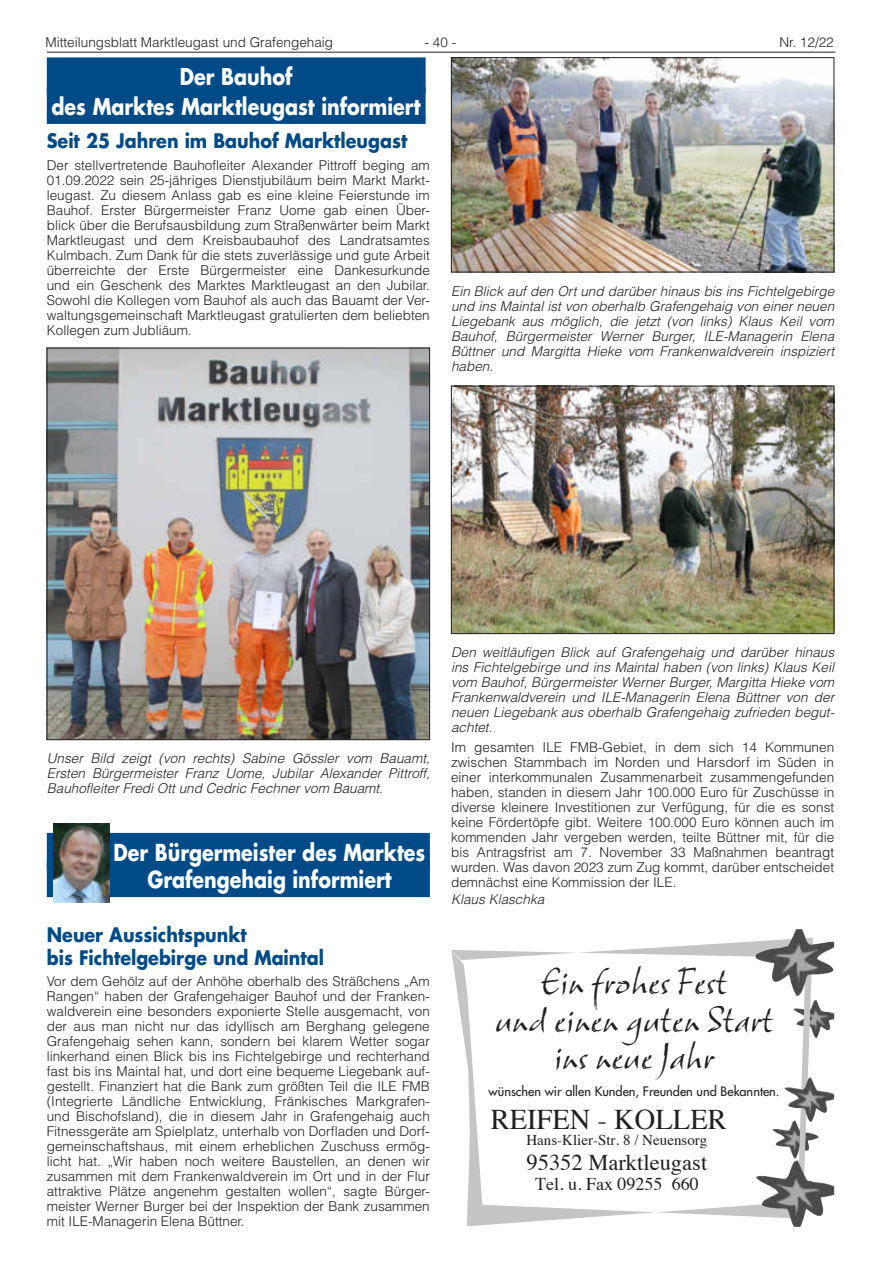
<style>
.page{position:relative;width:881px;height:1263px;background:#fff}
.page>*{position:absolute;margin:0;border:0;box-sizing:border-box;transform-origin:0 0}
.t1{font:39px/37.5px "Samuel ITC";color:#231f20;text-align:center}
.t2{font:28.5px "Times";color:#231f20}
.t3{font:700 22.8px/27.8px "Futura LT";color:#fff;text-align:center;scale:.84 1}
.t4{font:700 22.5px/30.5px "Futura LT";color:#fff;text-align:center;scale:.85 1}
.t5{font:22.5px "Times";color:#231f20}
.t6{font:700 19.5px/23.4px "Futura LT";color:#004b87;scale:.9 1}
.t7{font:18px "Times";color:#231f20}
.t8{font:15px "Times";color:#231f20}
.t9{font:300 13.5px/15px "Helvetica LT";color:#231f20;text-align:justify}
.t10{font:italic 300 13.5px/15px "Helvetica LT";color:#231f20;text-align:justify}
.t11{font:12.75px "Futura LT";color:#231f20}
</style>
<div class="page">
<hr style="left:47px;top:52px;width:788px;height:1px;background:#231f20">
<img style="left:453px;top:59px;width:378px;height:211px">
<div style="left:451px;top:57px;width:382px;height:215px;border:1px solid #231f20"></div>
<img style="left:453px;top:388px;width:378px;height:244px">
<div style="left:451px;top:386px;width:382px;height:248px;border:1px solid #231f20"></div>
<img style="left:49px;top:350px;width:378px;height:388px">
<div style="left:47px;top:348px;width:382px;height:392px;border:1px solid #231f20"></div>
<div style="left:47px;top:833px;width:382px;height:36px;background:#004b87"></div>
<div style="left:47px;top:861px;width:382px;height:36px;background:#004b87"></div>
<img style="left:53px;top:824px;width:56px;height:79px">
<div style="left:47px;top:57px;width:378px;height:36px;background:#004b87"></div>
<div style="left:47px;top:88px;width:378px;height:36px;background:#004b87"></div>
<img style="left:812px;top:1000px;width:17px;height:38px">
<svg style="left:451px;top:941px;width:361px;height:285px"></svg>
<img style="left:755px;top:929px;width:78px;height:67px">
<img style="left:755px;top:1160px;width:78px;height:67px">
<img style="left:784px;top:1077px;width:42px;height:45px">
<p class="t9" style="left:45px;top:34px;width:289px">Mitteilungsblatt Marktleugast und Grafengehaig</p>
<p class="t9" style="left:424px;top:34px;width:33px">- 40 -</p>
<p class="t9" style="left:779px;top:34px;width:56px">Nr. 12/22</p>
<h3 class="t4" style="left:52px;top:61px;width:436px">Der Bauhof<br>des Marktes Marktleugast informiert</h3>
<h3 class="t6" style="left:47px;top:129px;width:402px">Seit 25 Jahren im Bauhof Marktleugast</h3>
<p class="t9" style="left:47px;top:157px;width:384px">Der stellvertretende Bauhofleiter Alexander Pittroff beging am 01.09.2022 sein 25-jähriges Dienstjubiläum beim Markt Markt&shy;leugast. Zu diesem Anlass gab es eine kleine Feierstunde im Bauhof. Erster Bürgermeister Franz Uome gab einen Über&shy;blick über die Berufsausbildung zum Straßenwärter beim Markt Marktleugast und dem Kreisbaubauhof des Landratsamtes Kulmbach. Zum Dank für die stets zuverlässige und gute Arbeit überreichte der Erste Bürgermeister eine Dankesurkunde und ein Geschenk des Marktes Marktleugast an den Jubilar.<br>Sowohl die Kollegen vom Bauhof als auch das Bauamt der Ver&shy;waltungsgemeinschaft Marktleugast gratulierten dem beliebten Kollegen zum Jubliäum.</p>
<p class="t10" style="left:451px;top:283px;width:384px">Ein Blick auf den Ort und darüber hinaus bis ins Fichtelgebirge und ins Maintal ist von oberhalb Grafengehaig von einer neuen Liegebank aus möglich, die jetzt (von links) Klaus Keil vom Bauhof, Bürgermeister Werner Burger, ILE-Managerin Elena Büttner und Margitta Hieke vom Frankenwaldverein inspiziert haben.</p>
<p class="t10" style="left:47px;top:751px;width:384px">Unser Bild zeigt (von rechts) Sabine Gössler vom Bauamt, Ersten Bürgermeister Franz Uome, Jubilar Alexander Pittroff, Bauhofleiter Fredi Ott und Cedric Fechner vom Bauamt.</p>
<h3 class="t3" style="left:113px;top:838px;width:372px">Der Bürgermeister des Marktes<br>Grafengehaig informiert</h3>
<h3 class="t6" style="left:47px;top:922px;width:309px">Neuer Aussichtspunkt<br>bis Fichtelgebirge und Maintal</h3>
<p class="t9" style="left:47px;top:974px;width:384px">Vor dem Gehölz auf der Anhöhe oberhalb des Sträßchens „Am Rangen“ haben der Grafengehaiger Bauhof und der Franken&shy;waldverein eine besonders exponierte Stelle ausgemacht, von der aus man nicht nur das idyllisch am Berghang gelegene Grafengehaig sehen kann, sondern bei klarem Wetter sogar linkerhand einen Blick bis ins Fichtelgebirge und rechterhand fast bis ins Maintal hat, und dort eine bequeme Liegebank auf&shy;gestellt. Finanziert hat die Bank zum größten Teil die ILE FMB (Integrierte Ländliche Entwicklung, Fränkisches Markgrafen&shy;und Bischofsland), die in diesem Jahr in Grafengehaig auch Fitnessgeräte am Spielplatz, unterhalb von Dorfladen und Dorf&shy;gemeinschaftshaus, mit einem erheblichen Zuschuss ermög&shy;licht hat. „Wir haben noch weitere Baustellen, an denen wir zusammen mit dem Frankenwaldverein im Ort und in der Flur attraktive Plätze angenehm gestalten wollen“, sagte Bürger&shy;meister Werner Burger bei der Inspektion der Bank zusammen mit ILE-Managerin Elena Büttner.</p>
<p class="t10" style="left:451px;top:645px;width:385px">Den weitläufigen Blick auf Grafengehaig und darüber hinaus ins Fichtelgebirge und ins Maintal haben (von links) Klaus Keil vom Bauhof, Bürgermeister Werner Burger, Margitta Hieke vom Frankenwaldverein und ILE-Managerin Elena Büttner von der neuen Liegebank aus oberhalb Grafengehaig zufrieden begut&shy;achtet.</p>
<p class="t9" style="left:451px;top:739px;width:384px">Im gesamten ILE FMB-Gebiet, in dem sich 14 Kommunen zwischen Stammbach im Norden und Harsdorf im Süden in einer interkommunalen Zusammenarbeit zusammengefunden haben, standen in diesem Jahr 100.000 Euro für Zuschüsse in diverse kleinere Investitionen zur Verfügung, für die es sonst keine Fördertöpfe gibt. Weitere 100.000 Euro können auch im kommenden Jahr vergeben werden, teilte Büttner mit, für die bis Antragsfrist am 7. November 33 Maßnahmen beantragt wurden. Was davon 2023 zum Zug kommt, darüber entscheidet demnächst eine Kommission der ILE.</p>
<p class="t10" style="left:451px;top:891px;width:95px">Klaus Klaschka</p>
<h1 class="t1" style="left:495px;top:966px;width:279px">Ein frohes Fest<br>und einen guten Start ins neue Jahr</h1>
<p class="t11" style="left:488px;top:1083px;width:292px">wünschen wir allen Kunden, Freunden und Bekannten.</p>
<h2 class="t2" style="left:490px;top:1092px;width:237px">REIFEN - KOLLER</h2>
<p class="t8" style="left:526px;top:1126px;width:182px">Hans-Klier-Str. 8 / Neuensorg</p>
<h3 class="t5" style="left:526px;top:1141px;width:182px">95352 Marktleugast</h3>
<h3 class="t7" style="left:535px;top:1167px;width:165px">Tel. u. Fax 09255 660</h3>
</div>
